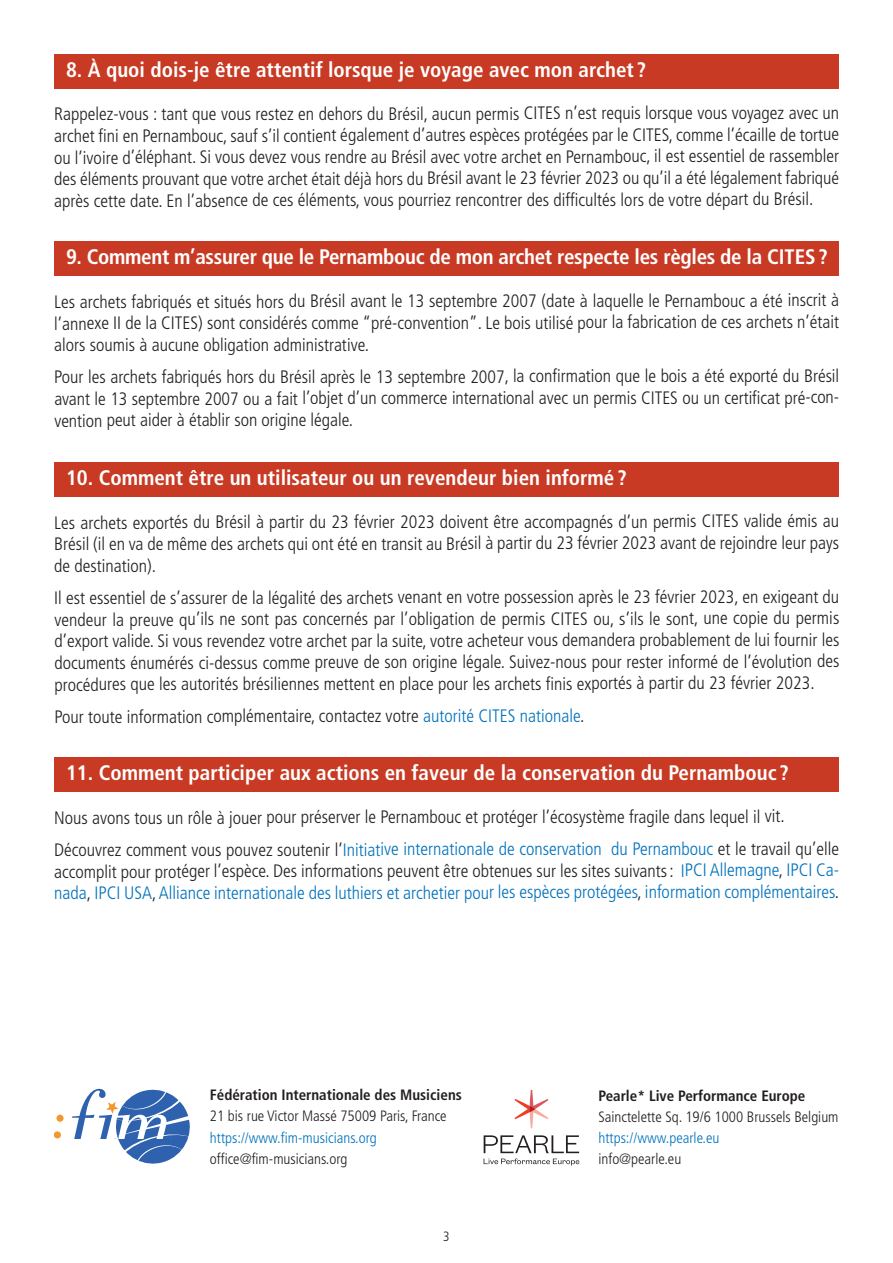
<style>
.page{position:relative;width:893px;height:1263px;background:#fff}
.page>*{position:absolute;margin:0;border:0;box-sizing:border-box;transform-origin:0 0}
.t1{font:700 condensed 21px "Frutiger";color:#fff}
.t2{font:300 condensed 18px/21.6px "Frutiger";color:#231f20;text-align:justify}
.t3{font:300 condensed 18px/21.5px "Frutiger";color:#0072bc}
.t4{font:300 condensed 15px "Frutiger";color:#231f20}
.t5{font:700 condensed 15px "Frutiger";color:#231f20}
.t6{font:300 condensed 15px "Frutiger";color:#0072bc}
.t7{font:300 condensed 13.5px "Frutiger";color:#231f20}
.s1{color:#0072bc}
.s2{color:#231f20}
</style>
<div class="page">
<div style="left:54px;top:54px;width:785px;height:34px;background:#c83a23"></div>
<div style="left:54px;top:241px;width:785px;height:35px;background:#c83a23"></div>
<div style="left:54px;top:462px;width:785px;height:34px;background:#c83a23"></div>
<div style="left:54px;top:757px;width:785px;height:34px;background:#c83a23"></div>
<div style="left:54px;top:1131px;width:7px;height:7px;background:#f3972f;border-radius:50%"></div>
<div style="left:56px;top:1115px;width:8px;height:7px;background:#f3972f;border-radius:50%"></div>
<svg style="left:71px;top:1088px;width:119px;height:75px"></svg>
<svg style="left:484px;top:1135px;width:95px;height:30px"></svg>
<svg style="left:515px;top:1090px;width:33px;height:38px"></svg>
<p class="t1" style="left:66px;top:61px;width:582px">8. À quoi dois-je être attentif lorsque je voyage avec mon archet ?</p>
<p class="t2" style="left:54px;top:104px;width:787px">Rappelez-vous : tant que vous restez en dehors du Brésil, aucun permis CITES n’est requis lorsque vous voyagez avec un archet fini en Pernambouc, sauf s’il contient également d’autres espèces protégées par le CITES, comme l’écaille de tortue ou l’ivoire d’éléphant. Si vous devez vous rendre au Brésil avec votre archet en Pernambouc, il est essentiel de rassembler des éléments prouvant que votre archet était déjà hors du Brésil avant le 23 février 2023 ou qu’il a été légalement fabriqué après cette date. En l’absence de ces éléments, vous pourriez rencontrer des difficultés lors de votre départ du Brésil.</p>
<p class="t1" style="left:66px;top:248px;width:763px">9. Comment m’assurer que le Pernambouc de mon archet respecte les règles de la CITES ?</p>
<p class="t2" style="left:54px;top:291px;width:787px">Les archets fabriqués et situés hors du Brésil avant le 13 septembre 2007 (date à laquelle le Pernambouc a été inscrit à l’annexe II de la CITES) sont considérés comme “pré-convention”. Le bois utilisé pour la fabrication de ces archets n’était alors soumis à aucune obligation administrative.</p>
<p class="t2" style="left:54px;top:367px;width:786px">Pour les archets fabriqués hors du Brésil après le 13 septembre 2007, la confirmation que le bois a été exporté du Brésil avant le 13 septembre 2007 ou a fait l’objet d’un commerce international avec un permis CITES ou un certificat pré-con&shy;vention peut aider à établir son origine légale.</p>
<p class="t1" style="left:66px;top:469px;width:562px">10. Comment être un utilisateur ou un revendeur bien informé ?</p>
<p class="t2" style="left:54px;top:512px;width:787px">Les archets exportés du Brésil à partir du 23 février 2023 doivent être accompagnés d’un permis CITES valide émis au Brésil (il en va de même des archets qui ont été en transit au Brésil à partir du 23 février 2023 avant de rejoindre leur pays de destination).</p>
<p class="t2" style="left:54px;top:588px;width:787px">Il est essentiel de s’assurer de la légalité des archets venant en votre possession après le 23 février 2023, en exigeant du vendeur la preuve qu’ils ne sont pas concernés par l’obligation de permis CITES ou, s’ils le sont, une copie du permis d’export valide. Si vous revendez votre archet par la suite, votre acheteur vous demandera probablement de lui fournir les documents énumérés ci-dessus comme preuve de son origine légale. Suivez-nous pour rester informé de l’évolution des procédures que les autorités brésiliennes mettent en place pour les archets finis exportés à partir du 23 février 2023.</p>
<p class="t2" style="left:55px;top:707px;width:531px">Pour toute information complémentaire, contactez votre <span class="s1">autorité CITES nationale</span>.</p>
<p class="t1" style="left:66px;top:764px;width:724px">11. Comment participer aux actions en faveur de la conservation du Pernambouc ?</p>
<p class="t2" style="left:54px;top:802px;width:787px;line-height:32.5px">Nous avons tous un rôle à jouer pour préserver le Pernambouc et protéger l’écosystème fragile dans lequel il vit.<br>Découvrez comment vous pouvez soutenir l’<span class="s1">Initiative internationale de conservation du Pernambouc</span> et le travail qu’elle</p>
<p class="t3" style="left:54px;top:861px;width:786px"><span class="s2">accomplit pour protéger l’espèce. Des informations peuvent être obtenues sur les sites suivants :</span> IPCI Allemagne<span class="s2">,</span> IPCI Ca&shy;nada<span class="s2">,</span> IPCI USA<span class="s2">,</span> Alliance internationale des luthiers et archetier pour les espèces protégées<span class="s2">,</span> information complémentaires<span class="s2">.</span></p>
<p class="t5" style="left:210px;top:1089px;width:253px">Fédération Internationale des Musiciens</p>
<p class="t4" style="left:210px;top:1110px;width:238px">21 bis rue Victor Massé 75009 Paris, France</p>
<p class="t6" style="left:210px;top:1131px;width:168px">https://www.fim-musicians.org</p>
<p class="t4" style="left:210px;top:1152px;width:139px">office@fim-musicians.org</p>
<p class="t7" style="left:443px;top:1231px;width:8px">3</p>
<p class="t5" style="left:598px;top:1089px;width:208px">Pearle* Live Performance Europe</p>
<p class="t4" style="left:598px;top:1111px;width:242px">Sainctelette Sq. 19/6 1000 Brussels Belgium</p>
<p class="t6" style="left:598px;top:1132px;width:122px">https://www.pearle.eu</p>
<p class="t4" style="left:598px;top:1153px;width:84px">info@pearle.eu</p>
</div>
